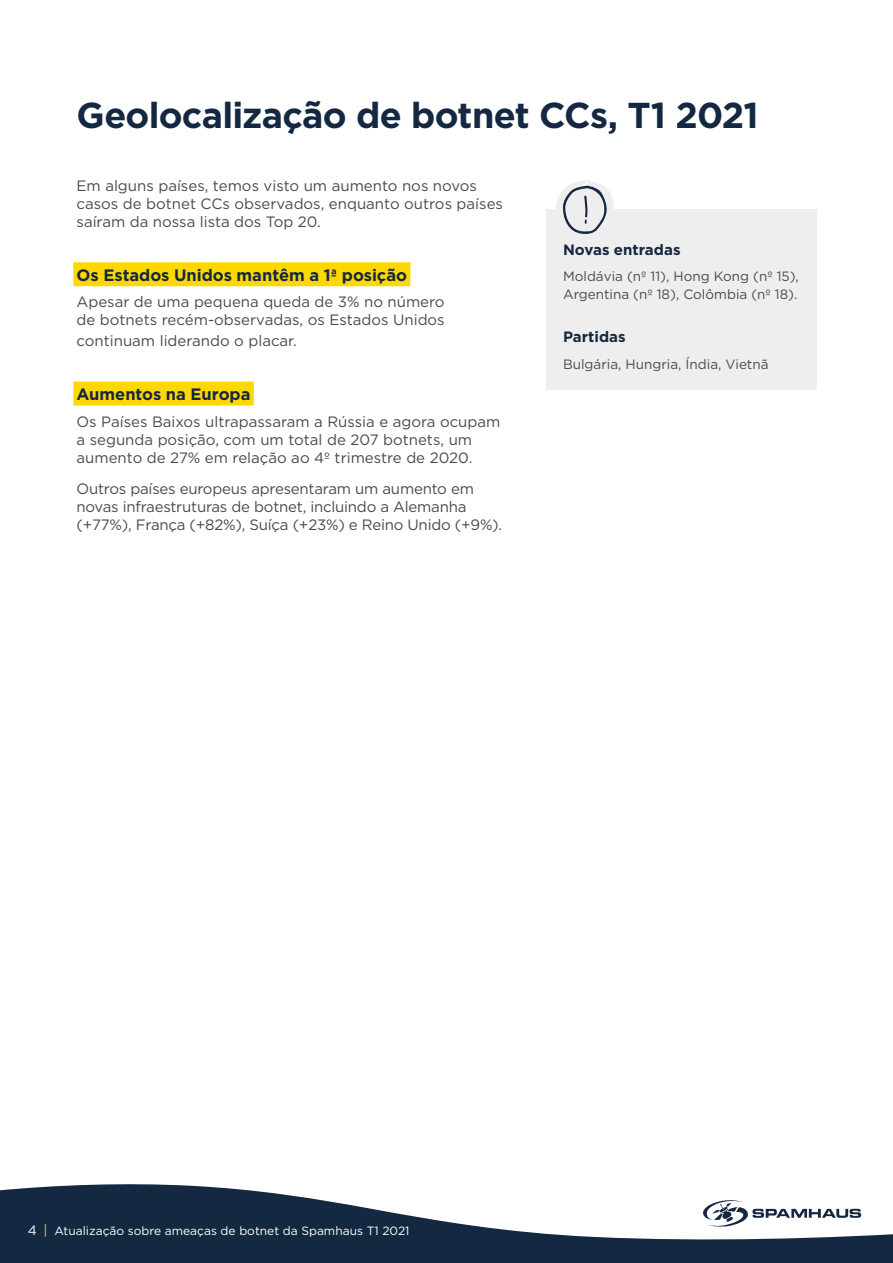
<style>
.page{position:relative;width:893px;height:1263px;background:#fff}
.page>*{position:absolute;margin:0;border:0;box-sizing:border-box;transform-origin:0 0}
.Page_heading{font:700 36px "Gotham";letter-spacing:-.02em;color:#142841}
.Subhead{font:700 16.5px "Gotham";color:#142841}
.Body{font:15px/18px "Gotham";color:#4a4a49}
.Caption_heading{font:700 15px "Gotham";letter-spacing:.005em;color:#142841}
.t1{font:13.5px/18px "Gotham";color:#4a4a49}
.t2{font:12px "Gotham";color:#fff}
.s1{font-size:13.5px}
.s2{font-size:13.5px;color:#ffd800}
</style>
<div class="page">
<svg style="left:0;top:1184px;width:893px;height:79px;fill:#142841"></svg>
<svg style="left:702px;top:1199px;width:159px;height:28px"></svg>
<div style="left:73px;top:262px;width:337px;height:24px;background:#ffd800"></div>
<div style="left:73px;top:382px;width:181px;height:24px;background:#ffd800"></div>
<div style="left:546px;top:210px;width:270px;height:180px;background:#eee"></div>
<svg style="left:558px;top:180px;width:54px;height:54px"></svg>
<p class="Page_heading" style="left:77px;top:92px;width:683px">Geolocalização de botnet CCs, T1 2021</p>
<p class="Body" style="left:77px;top:177px;width:428px">Em alguns países, temos visto um aumento nos novos casos de botnet CCs observados, enquanto outros países saíram da nossa lista dos Top 20.</p>
<p class="Subhead" style="left:77px;top:264px;width:332px">Os Estados Unidos mantêm a 1ª posição</p>
<p class="Body" style="left:77px;top:293px;width:370px">Apesar de uma pequena queda de 3% no número de botnets recém-observadas, os Estados Unidos</p>
<p class="Body" style="left:77px;top:332px;width:222px">continuam liderando o placar.</p>
<p class="Subhead" style="left:77px;top:383px;width:175px">Aumentos na Europa</p>
<p class="Body" style="left:77px;top:412px;width:425px">Os Países Baixos ultrapassaram a Rússia e agora ocupam a segunda posição, com um total de 207 botnets, um aumento de 27% em relação ao 4º trimestre de 2020.</p>
<p class="Body" style="left:77px;top:479px;width:427px">Outros países europeus apresentaram um aumento em novas infraestruturas de botnet, incluindo a Alemanha (+77%), França (+82%), Suíça (+23%) e Reino Unido (+9%).</p>
<p class="Caption_heading" style="left:563px;top:239px;width:119px">Novas entradas</p>
<p class="t1" style="left:563px;top:267px;width:237px">Moldávia (nº 11), Hong Kong (nº 15),<br>Argentina (nº 18), Colômbia (nº 18).</p>
<p class="Caption_heading" style="left:563px;top:327px;width:64px">Partidas</p>
<p class="t1" style="left:563px;top:355px;width:207px">Bulgária, Hungria, Índia, Vietnã</p>
<p class="t2" style="left:28px;top:1224px;width:383px"><span class="s1">4</span> <span class="s2">|</span> Atualização sobre ameaças de botnet da Spamhaus T1 2021</p>
</div>
